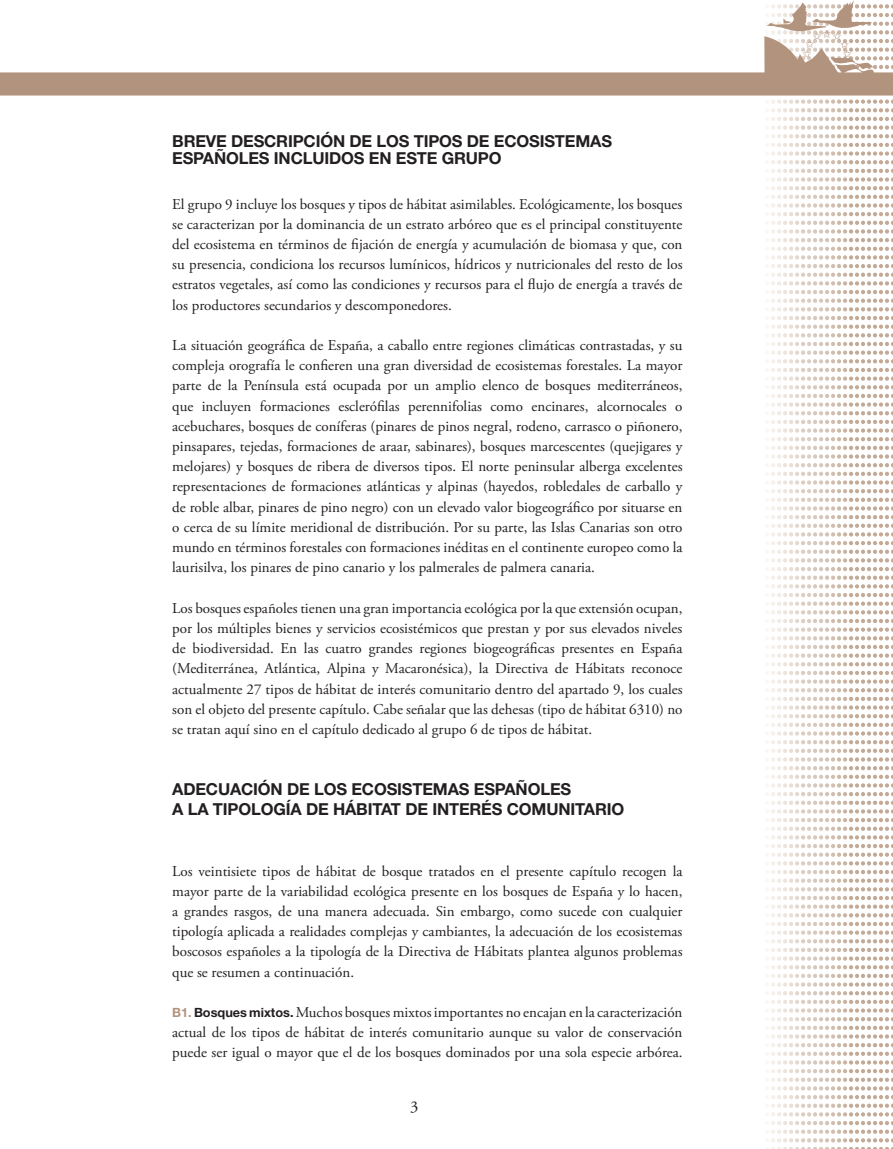
<style>
.page{position:relative;width:893px;height:1149px;background:#fff}
.page>*{position:absolute;margin:0;border:0;box-sizing:border-box;transform-origin:0 0}
.t1{font:700 16.5px/16.5px "Helvetica Neue LT Std";letter-spacing:-.01em;color:#231f20}
.t2{font:16.5px "Adobe Garamond Pro";color:#231f20}
.t3{font:15px/20.2px "Adobe Garamond Pro";color:#231f20;text-align:justify}
.s1{font-family:"Helvetica Neue LT Std";font-weight:700;font-size:12.75px;color:#b2937e}
.s2{font-family:"Helvetica Neue LT Std";font-weight:700;font-size:12.75px}
</style>
<div class="page">
<svg style="left:759px;top:0;width:134px;height:1149px"></svg>
<hr style="left:0;top:95px;width:893px;height:1px;background:#b2937e">
<div style="left:0;top:73px;width:893px;height:22px;background:#b2937e"></div>
<p class="t1" style="left:172px;top:133px;width:441px">BREVE DESCRIPCIÓN DE LOS TIPOS DE ECOSISTEMAS<br>ESPAÑOLES INCLUIDOS EN ESTE GRUPO</p>
<p class="t3" style="left:172px;top:194px;width:512px">El grupo 9 incluye los bosques y tipos de hábitat asimilables. Ecológicamente, los bosques se caracterizan por la dominancia de un estrato arbóreo que es el principal constituyente del ecosistema en términos de fijación de energía y acumulación de biomasa y que, con su presencia, condiciona los recursos lumínicos, hídricos y nutricionales del resto de los estratos vegetales, así como las condiciones y recursos para el flujo de energía a través de los productores secundarios y descomponedores.</p>
<p class="t3" style="left:172px;top:335px;width:512px">La situación geográfica de España, a caballo entre regiones climáticas contrastadas, y su compleja orografía le confieren una gran diversidad de ecosistemas forestales. La mayor parte de la Península está ocupada por un amplio elenco de bosques mediterráneos, que incluyen formaciones esclerófilas perennifolias como encinares, alcornocales o acebuchares, bosques de coníferas (pinares de pinos negral, rodeno, carrasco o piñonero, pinsapares, tejedas, formaciones de araar, sabinares), bosques marcescentes (quejigares y melojares) y bosques de ribera de diversos tipos. El norte peninsular alberga excelentes representaciones de formaciones atlánticas y alpinas (hayedos, robledales de carballo y de roble albar, pinares de pino negro) con un elevado valor biogeográfico por situarse en o cerca de su límite meridional de distribución. Por su parte, las Islas Canarias son otro mundo en términos forestales con formaciones inéditas en el continente europeo como la laurisilva, los pinares de pino canario y los palmerales de palmera canaria.</p>
<p class="t3" style="left:172px;top:598px;width:512px">Los bosques españoles tienen una gran importancia ecológica por la que extensión ocupan, por los múltiples bienes y servicios ecosistémicos que prestan y por sus elevados niveles de biodiversidad. En las cuatro grandes regiones biogeográficas presentes en España (Mediterránea, Atlántica, Alpina y Macaronésica), la Directiva de Hábitats reconoce actualmente 27 tipos de hábitat de interés comunitario dentro del apartado 9, los cuales son el objeto del presente capítulo. Cabe señalar que las dehesas (tipo de hábitat 6310) no se tratan aquí sino en el capítulo dedicado al grupo 6 de tipos de hábitat.</p>
<p class="t1" style="left:172px;top:778px;width:454px;line-height:20.2px">ADECUACIÓN DE LOS ECOSISTEMAS ESPAÑOLES<br>A LA TIPOLOGÍA DE HÁBITAT DE INTERÉS COMUNITARIO</p>
<p class="t3" style="left:172px;top:860px;width:512px">Los veintisiete tipos de hábitat de bosque tratados en el presente capítulo recogen la mayor parte de la variabilidad ecológica presente en los bosques de España y lo hacen, a grandes rasgos, de una manera adecuada. Sin embargo, como sucede con cualquier tipología aplicada a realidades complejas y cambiantes, la adecuación de los ecosistemas boscosos españoles a la tipología de la Directiva de Hábitats plantea algunos problemas que se resumen a continuación.</p>
<p class="t3" style="left:172px;top:1002px;width:512px"><span class="s1">B1.</span> <span class="s2">BOSQUES MIXTOS.</span> Muchos bosques mixtos importantes no encajan en la caracterización actual de los tipos de hábitat de interés comunitario aunque su valor de conservación puede ser igual o mayor que el de los bosques dominados por una sola especie arbórea.</p>
<p class="t2" style="left:410px;top:1096px;width:10px">3</p>
</div>
